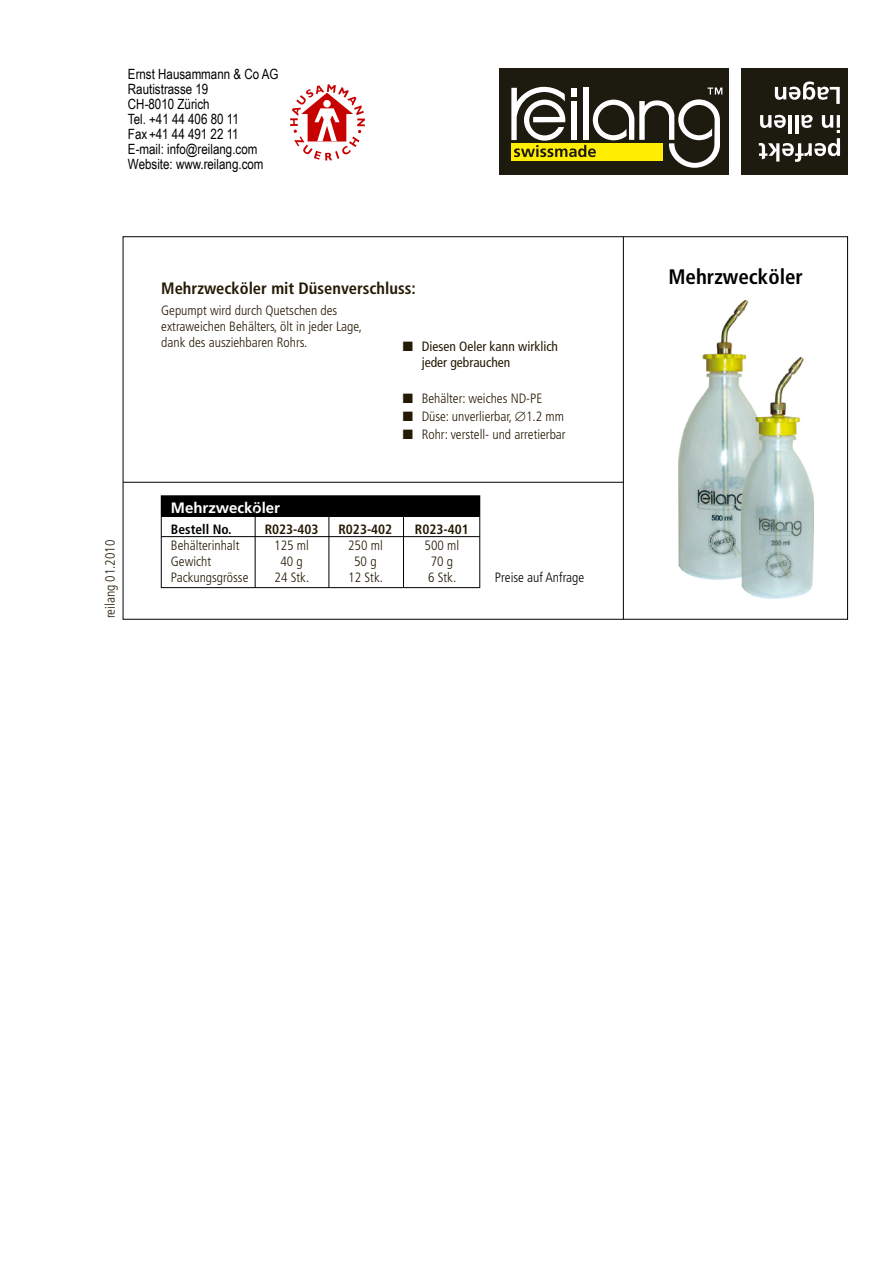
<style>
.page{position:relative;width:893px;height:1263px;background:#fff}
.page>*{position:absolute;margin:0;border:0;box-sizing:border-box;transform-origin:0 0}
.t1{font:700 condensed 21px "Frutiger";color:#000}
.t2{font:700 condensed 16.5px "Frutiger";color:#251a05}
.t3{font:700 15px "Frutiger";color:#fff}
.t4{font:14.1px/15px "Arial Narrow";color:#000}
.t5{font:300 condensed 13.5px/16.2px "Frutiger";color:#251a05}
.t6{font:condensed 13.5px/16.2px "Frutiger";color:#251a05}
.t7{font:700 condensed 13.5px "Frutiger";color:#251a05}
.t8{font:300 condensed 13.5px "Frutiger";color:#000}
.t9{font:700 condensed 13.5px "Frutiger";color:#000}
</style>
<div class="page">
<div style="left:741px;top:68px;width:107px;height:106px;background:#1d1a10"></div>
<div style="left:499px;top:68px;width:230px;height:106px;background:#1d1a10"></div>
<svg style="left:511px;top:86px;width:211px;height:82px"></svg>
<svg style="left:759px;top:115px;width:81px;height:47px"></svg>
<svg style="left:775px;top:82px;width:65px;height:22px"></svg>
<svg style="left:290px;top:84px;width:75px;height:76px"></svg>
<hr style="left:623px;top:237px;width:1px;height:382px;background:#000">
<hr style="left:123px;top:482px;width:500px;height:1px;background:#000">
<div style="left:161px;top:496px;width:319px;height:21px;background:#000"></div>
<hr style="left:255px;top:510px;width:1px;height:78px;background:#000">
<hr style="left:329px;top:510px;width:1px;height:78px;background:#000">
<hr style="left:403px;top:510px;width:1px;height:78px;background:#000">
<div style="left:161px;top:495px;width:319px;height:93px;border:1px solid #000"></div>
<hr style="left:161px;top:536px;width:319px;height:1px;background:#000">
<img style="left:678px;top:301px;width:136px;height:297px">
<p class="t4" style="left:128px;top:66px;width:152px">Ernst Hausammann &amp; Co AG<br>Rautistrasse 19<br>CH-8010 Zürich<br>Tel. +41 44 406 80 11<br>Fax +41 44 491 22 11<br>E-mail: info@reilang.com<br>Website: www.reilang.com</p>
<p class="t5" style="left:102px;top:618px;width:80px;rotate:-90deg">reilang 01.2010</p>
<p class="t2" style="left:161px;top:278px;width:256px">Mehrzwecköler mit Düsenverschluss:</p>
<p class="t5" style="left:161px;top:302px;width:202px">Gepumpt wird durch Quetschen des extraweichen Behälters, ölt in jeder Lage, dank des ausziehbaren Rohrs.</p>
<p class="t6" style="left:422px;top:338px;width:138px;text-indent:-19px">■ Diesen Oeler kann wirklich jeder gebrauchen</p>
<p class="t5" style="left:403px;top:391px;width:141px">■ Behälter: weiches ND-PE</p>
<p class="t5" style="left:403px;top:409px;width:163px">■ Düse: unverlierbar, ∅1.2 mm</p>
<p class="t5" style="left:403px;top:427px;width:164px">■ Rohr: verstell- und arretierbar</p>
<p class="t3" style="left:171px;top:499px;width:111px">Mehrzwecköler</p>
<p class="t9" style="left:171px;top:521px;width:62px">Bestell No.</p>
<p class="t7" style="left:265px;top:521px;width:55px">R023-403</p>
<p class="t7" style="left:338px;top:521px;width:55px">R023-402</p>
<p class="t7" style="left:415px;top:521px;width:55px">R023-401</p>
<p class="t5" style="left:171px;top:538px;width:70px">Behälterinhalt</p>
<p class="t5" style="left:274px;top:538px;width:36px">125 ml</p>
<p class="t5" style="left:348px;top:538px;width:36px">250 ml</p>
<p class="t5" style="left:425px;top:538px;width:36px">500 ml</p>
<p class="t5" style="left:171px;top:553px;width:42px">Gewicht</p>
<p class="t5" style="left:280px;top:553px;width:24px">40 g</p>
<p class="t5" style="left:354px;top:553px;width:24px">50 g</p>
<p class="t5" style="left:431px;top:553px;width:24px">70 g</p>
<p class="t5" style="left:171px;top:569px;width:79px">Packungsgrösse</p>
<p class="t5" style="left:275px;top:569px;width:36px">24 Stk.</p>
<p class="t5" style="left:348px;top:569px;width:36px">12 Stk.</p>
<p class="t5" style="left:428px;top:569px;width:30px">6 Stk.</p>
<p class="t8" style="left:495px;top:569px;width:91px">Preise auf Anfrage</p>
<h1 class="t1" style="left:668px;top:264px;width:136px">Mehrzwecköler</h1>
</div>
